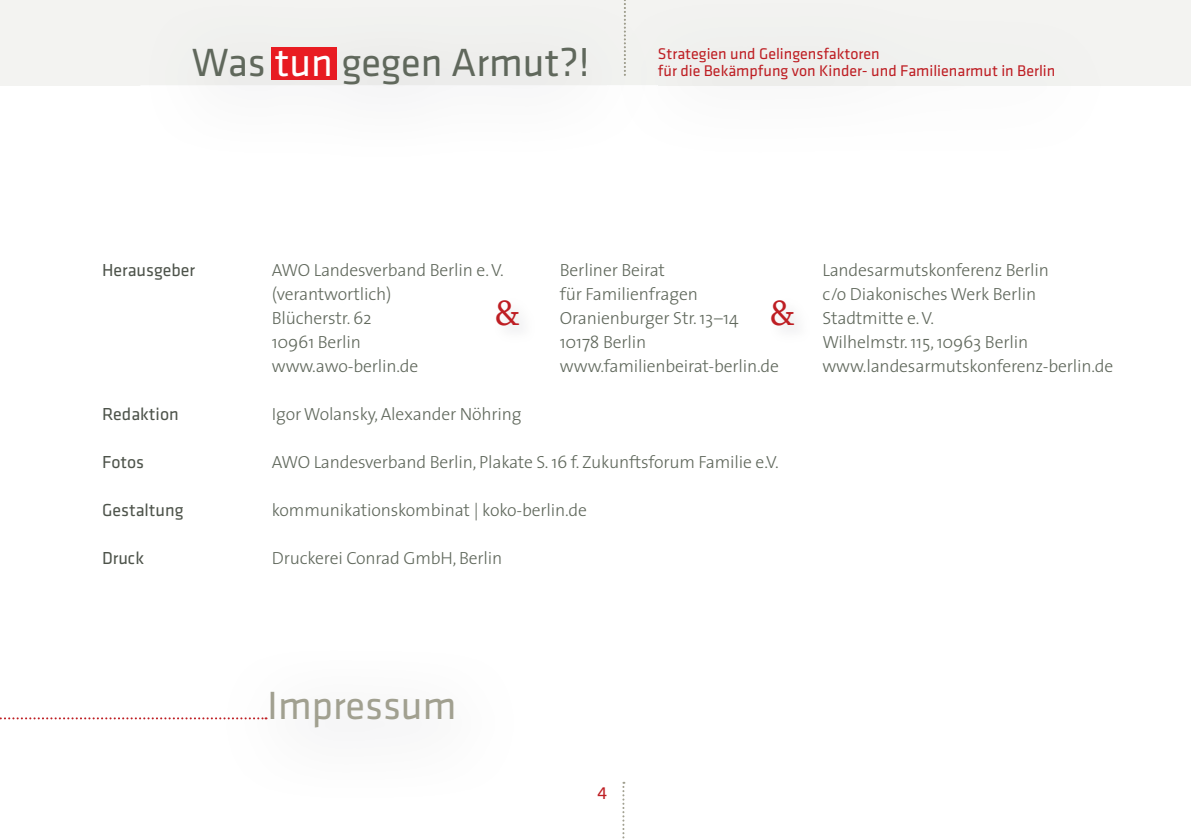
<style>
.page{position:relative;width:1191px;height:840px;background:#fff}
.page>*{position:absolute;margin:0;border:0;box-sizing:border-box;transform-origin:0 0}
.t1{font:40.8px "Klavika Basic";color:#60685c}
.t2{font:40.8px "Klavika Basic";color:#a1a090}
.t3{font:36px "ITC Charter Com";color:#be1e23}
.t4{font:18px "Klavika Basic";color:#4d534a}
.t5{font:18px "Klavika Basic";color:#be1e23}
.t6{font:300 17.6px "The Sans";letter-spacing:-.01em;color:#60685c}
.t7{font:16px/17.2px "Klavika Basic";color:#be1e23}
.s1{color:#fff}
</style>
<div class="page">
<div style="left:0;top:0;width:1191px;height:85px;background:#f3f3f1"></div>
<svg style="left:622px;top:781px;width:2px;height:58px"></svg>
<div style="left:271px;top:48px;width:65px;height:32px;background:#e81b22"></div>
<svg style="left:624px;top:0;width:2px;height:76px"></svg>
<svg style="left:0;top:717px;width:266px;height:2px"></svg>
<h1 class="t1" style="left:192px;top:47px;width:399px">Was <span class="s1">tun</span> gegen Armut?!</h1>
<p class="t7" style="left:658px;top:46px;width:399px">Strategien und Gelingensfaktoren<br>für die Bekämpfung von Kinder- und Familienarmut in Berlin</p>
<p class="t4" style="left:102px;top:263px;width:95px">Herausgeber</p>
<p class="t6" style="left:272px;top:262px;width:233px">AWO Landesverband Berlin e. V.</p>
<p class="t6" style="left:560px;top:262px;width:107px">Berliner Beirat</p>
<p class="t6" style="left:822px;top:262px;width:228px">Landesarmutskonferenz Berlin</p>
<p class="t6" style="left:272px;top:286px;width:121px">(verantwortlich)</p>
<p class="t6" style="left:560px;top:286px;width:140px">für Familienfragen</p>
<p class="t6" style="left:822px;top:286px;width:215px">c/o Diakonisches Werk Berlin</p>
<p class="t6" style="left:272px;top:311px;width:101px">Blücherstr. 62</p>
<p class="t6" style="left:560px;top:311px;width:180px">Oranienburger Str. 13–14</p>
<p class="t6" style="left:822px;top:311px;width:113px">Stadtmitte e. V.</p>
<p class="t6" style="left:272px;top:335px;width:91px">10961 Berlin</p>
<p class="t6" style="left:560px;top:335px;width:88px">10178 Berlin</p>
<p class="t6" style="left:822px;top:335px;width:207px">Wilhelmstr. 115, 10963 Berlin</p>
<p class="t6" style="left:272px;top:359px;width:148px">www.awo-berlin.de</p>
<p class="t6" style="left:560px;top:359px;width:221px">www.familienbeirat-berlin.de</p>
<p class="t6" style="left:822px;top:359px;width:292px">www.landesarmutskonferenz-berlin.de</p>
<p class="t4" style="left:102px;top:407px;width:78px">Redaktion</p>
<p class="t6" style="left:272px;top:406px;width:251px">Igor Wolansky, Alexander Nöhring</p>
<p class="t4" style="left:102px;top:455px;width:44px">Fotos</p>
<p class="t6" style="left:272px;top:454px;width:508px">AWO Landesverband Berlin, Plakate S. 16 f. Zukunftsforum Familie e.V.</p>
<p class="t4" style="left:102px;top:503px;width:83px">Gestaltung</p>
<p class="t6" style="left:272px;top:502px;width:317px">kommunikationskombinat | koko-berlin.de</p>
<p class="t4" style="left:102px;top:551px;width:43px">Druck</p>
<p class="t6" style="left:272px;top:550px;width:232px">Druckerei Conrad GmbH, Berlin</p>
<h2 class="t3" style="left:494px;top:290px;width:27px">&amp;</h2>
<h2 class="t3" style="left:769px;top:290px;width:27px">&amp;</h2>
<h1 class="t2" style="left:267px;top:689px;width:191px">Impressum</h1>
<p class="t5" style="left:597px;top:785px;width:11px">4</p>
</div>
